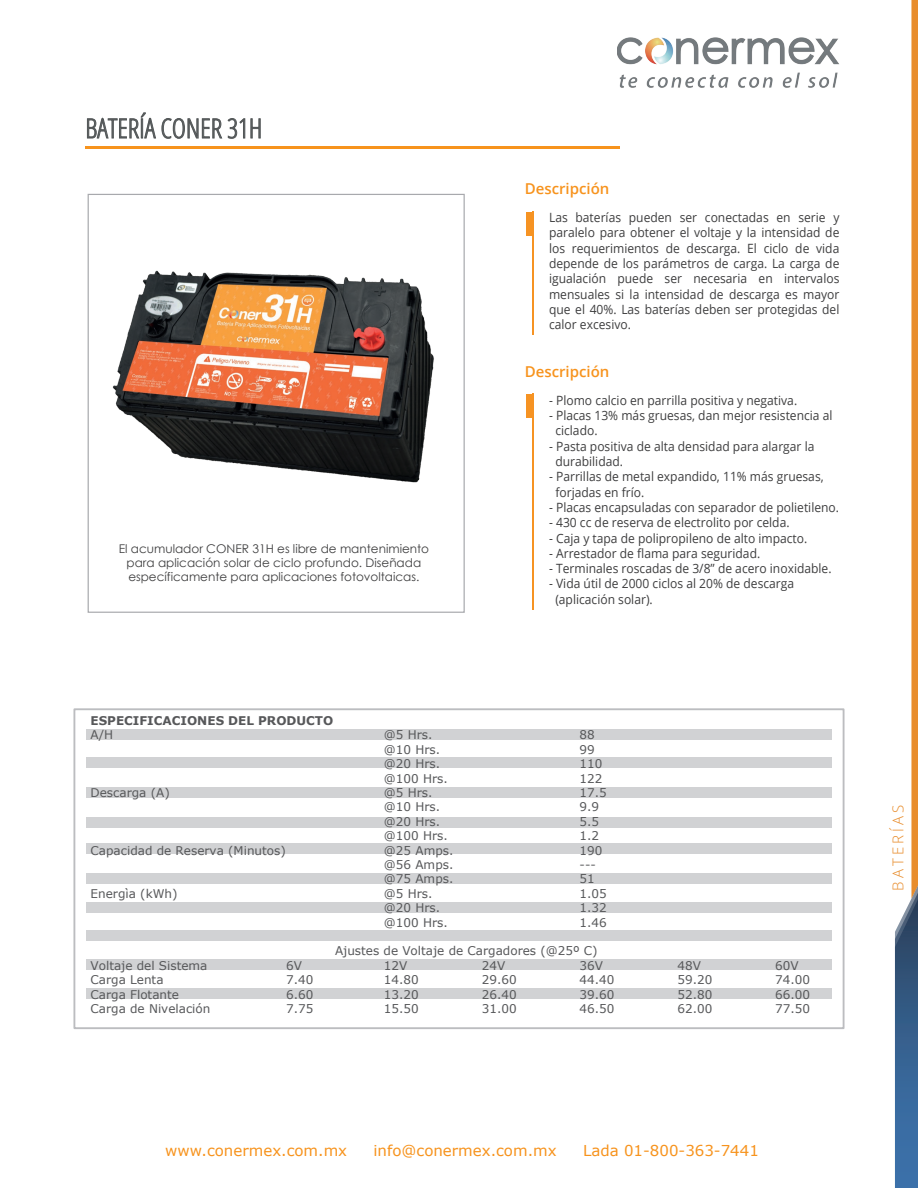
<style>
.page{position:relative;width:918px;height:1188px;background:#fff}
.page>*{position:absolute;margin:0;border:0;box-sizing:border-box;transform-origin:0 0}
.t1{font:300 condensed 27px "Open Sans";color:#535758}
.t2{font:15px "Verdana";color:#f7931d}
.t3{font:600 15px "Open Sans";color:#f7931d}
.t4{font:300 15px "Open Sans";letter-spacing:.2em;color:#e88d2d}
.t5{font:12.75px/15.3px "Open Sans";color:#3e3e3f;scale:.95 1}
.t6{font:12px "Verdana";color:#57585a}
.t7{font:12px/14.4px "Century Gothic";color:#3e3e3f;text-align:center}
.t8{font:700 12px "Verdana";color:#57585a}
</style>
<div class="page">
<svg style="left:87px;top:113px;width:69px;height:26px"></svg>
<svg style="left:162px;top:118px;width:60px;height:21px"></svg>
<svg style="left:228px;top:118px;width:17px;height:21px"></svg>
<svg style="left:251px;top:118px;width:10px;height:20px"></svg>
<hr style="left:85px;top:146px;width:535px;height:2px;background:#f7931d">
<svg style="left:895px;top:0;width:23px;height:1188px"></svg>
<img style="left:617px;top:38px;width:222px;height:50px">
<div style="left:526px;top:212px;width:7px;height:23px;background:#f69323"></div>
<hr style="left:532px;top:211px;width:2px;height:124px;background:#f69323">
<div style="left:526px;top:395px;width:7px;height:23px;background:#f69323"></div>
<hr style="left:532px;top:394px;width:2px;height:216px;background:#f69323">
<div style="left:88px;top:194px;width:377px;height:419px;border:1px solid #a8a9ad"></div>
<img style="left:112px;top:270px;width:322px;height:213px">
<div style="left:73px;top:708px;width:772px;height:321px;border:2px solid #bcbdc0"></div>
<div style="left:86px;top:729px;width:745px;height:11px;background:#d1d2d4"></div>
<div style="left:86px;top:757px;width:745px;height:11px;background:#d1d2d4"></div>
<div style="left:86px;top:787px;width:745px;height:11px;background:#d1d2d4"></div>
<div style="left:86px;top:817px;width:745px;height:10px;background:#d1d2d4"></div>
<div style="left:86px;top:843px;width:745px;height:11px;background:#d1d2d4"></div>
<div style="left:86px;top:873px;width:745px;height:11px;background:#d1d2d4"></div>
<div style="left:86px;top:902px;width:745px;height:11px;background:#d1d2d4"></div>
<div style="left:86px;top:931px;width:745px;height:10px;background:#d1d2d4"></div>
<div style="left:86px;top:959px;width:745px;height:11px;background:#d1d2d4"></div>
<div style="left:86px;top:988px;width:745px;height:11px;background:#d1d2d4"></div>
<h1 class="t1" style="left:85px;top:110px;width:179px">BATERÍA CONER 31H</h1>
<p class="t7" style="left:119px;top:541px;width:312px">El acumulador CONER 31H es libre de mantenimiento para aplicación solar de ciclo profundo. Diseñada específicamente para aplicaciones fotovoltaicas.</p>
<p class="t3" style="left:525px;top:178px;width:86px">Descripción</p>
<p class="t5" style="left:549px;top:209px;width:307px;text-align:justify">Las baterías pueden ser conectadas en serie y paralelo para obtener el voltaje y la intensidad de los requerimientos de descarga. El ciclo de vida depende de los parámetros de carga. La carga de igualación puede ser necesaria en intervalos mensuales si la intensidad de descarga es mayor que el 40%. Las baterías deben ser protegidas del calor excesivo.</p>
<p class="t3" style="left:525px;top:361px;width:86px">Descripción</p>
<p class="t5" style="left:549px;top:392px;width:263px">- Plomo calcio en parrilla positiva y negativa.</p>
<p class="t5" style="left:555px;top:408px;width:293px;text-indent:-6px">- Placas 13% más gruesas, dan mejor resistencia al ciclado.</p>
<p class="t5" style="left:555px;top:438px;width:274px;text-indent:-6px">- Pasta positiva de alta densidad para alargar la durabilidad.</p>
<p class="t5" style="left:555px;top:469px;width:284px;text-indent:-6px">- Parrillas de metal expandido, 11% más gruesas, forjadas en frío.</p>
<p class="t5" style="left:549px;top:499px;width:307px">- Placas encapsuladas con separador de polietileno.</p>
<p class="t5" style="left:549px;top:515px;width:255px">- 430 cc de reserva de electrolito por celda.</p>
<p class="t5" style="left:549px;top:530px;width:273px">- Caja y tapa de polipropileno de alto impacto.</p>
<p class="t5" style="left:549px;top:545px;width:224px">- Arrestador de flama para seguridad.</p>
<p class="t5" style="left:549px;top:561px;width:299px">- Terminales roscadas de 3/8” de acero inoxidable.</p>
<p class="t5" style="left:555px;top:576px;width:253px;text-indent:-6px">- Vida útil de 2000 ciclos al 20% de descarga (aplicación solar).</p>
<p class="t8" style="left:91px;top:713px;width:244px">ESPECIFICACIONES DEL PRODUCTO</p>
<p class="t6" style="left:91px;top:727px;width:24px">A/H</p>
<p class="t6" style="left:384px;top:727px;width:50px">@5 Hrs.</p>
<p class="t6" style="left:580px;top:727px;width:17px">88</p>
<p class="t6" style="left:384px;top:742px;width:58px">@10 Hrs.</p>
<p class="t6" style="left:580px;top:742px;width:17px">99</p>
<p class="t6" style="left:384px;top:756px;width:58px">@20 Hrs.</p>
<p class="t6" style="left:580px;top:756px;width:24px">110</p>
<p class="t6" style="left:384px;top:771px;width:65px">@100 Hrs.</p>
<p class="t6" style="left:580px;top:771px;width:24px">122</p>
<p class="t6" style="left:91px;top:785px;width:81px">Descarga (A)</p>
<p class="t6" style="left:384px;top:785px;width:50px">@5 Hrs.</p>
<p class="t6" style="left:580px;top:785px;width:29px">17.5</p>
<p class="t6" style="left:384px;top:799px;width:58px">@10 Hrs.</p>
<p class="t6" style="left:580px;top:799px;width:21px">9.9</p>
<p class="t6" style="left:384px;top:814px;width:58px">@20 Hrs.</p>
<p class="t6" style="left:580px;top:814px;width:21px">5.5</p>
<p class="t6" style="left:384px;top:828px;width:65px">@100 Hrs.</p>
<p class="t6" style="left:580px;top:828px;width:21px">1.2</p>
<p class="t6" style="left:91px;top:843px;width:197px">Capacidad de Reserva (Minutos)</p>
<p class="t6" style="left:384px;top:843px;width:71px">@25 Amps.</p>
<p class="t6" style="left:580px;top:843px;width:24px">190</p>
<p class="t6" style="left:384px;top:857px;width:71px">@56 Amps.</p>
<p class="t6" style="left:580px;top:857px;width:18px">---</p>
<p class="t6" style="left:384px;top:871px;width:71px">@75 Amps.</p>
<p class="t6" style="left:580px;top:871px;width:17px">51</p>
<p class="t6" style="left:91px;top:886px;width:89px">Energìa (kWh)</p>
<p class="t6" style="left:384px;top:886px;width:50px">@5 Hrs.</p>
<p class="t6" style="left:580px;top:886px;width:29px">1.05</p>
<p class="t6" style="left:384px;top:900px;width:58px">@20 Hrs.</p>
<p class="t6" style="left:580px;top:900px;width:29px">1.32</p>
<p class="t6" style="left:384px;top:915px;width:65px">@100 Hrs.</p>
<p class="t6" style="left:580px;top:915px;width:29px">1.46</p>
<p class="t6" style="left:335px;top:943px;width:264px">Ajustes de Voltaje de Cargadores (@25º C)</p>
<p class="t6" style="left:91px;top:958px;width:118px">Voltaje del Sistema</p>
<p class="t6" style="left:286px;top:958px;width:17px">6V</p>
<p class="t6" style="left:384px;top:958px;width:25px">12V</p>
<p class="t6" style="left:482px;top:958px;width:25px">24V</p>
<p class="t6" style="left:580px;top:958px;width:25px">36V</p>
<p class="t6" style="left:677px;top:958px;width:25px">48V</p>
<p class="t6" style="left:775px;top:958px;width:25px">60V</p>
<p class="t6" style="left:91px;top:972px;width:74px">Carga Lenta</p>
<p class="t6" style="left:286px;top:972px;width:29px">7.40</p>
<p class="t6" style="left:384px;top:972px;width:36px">14.80</p>
<p class="t6" style="left:482px;top:972px;width:36px">29.60</p>
<p class="t6" style="left:580px;top:972px;width:36px">44.40</p>
<p class="t6" style="left:677px;top:972px;width:36px">59.20</p>
<p class="t6" style="left:775px;top:972px;width:36px">74.00</p>
<p class="t6" style="left:91px;top:987px;width:90px">Carga Flotante</p>
<p class="t6" style="left:286px;top:987px;width:29px">6.60</p>
<p class="t6" style="left:384px;top:987px;width:36px">13.20</p>
<p class="t6" style="left:482px;top:987px;width:36px">26.40</p>
<p class="t6" style="left:580px;top:987px;width:36px">39.60</p>
<p class="t6" style="left:677px;top:987px;width:36px">52.80</p>
<p class="t6" style="left:775px;top:987px;width:36px">66.00</p>
<p class="t6" style="left:91px;top:1001px;width:121px">Carga de Nivelación</p>
<p class="t6" style="left:286px;top:1001px;width:29px">7.75</p>
<p class="t6" style="left:384px;top:1001px;width:36px">15.50</p>
<p class="t6" style="left:482px;top:1001px;width:36px">31.00</p>
<p class="t6" style="left:580px;top:1001px;width:36px">46.50</p>
<p class="t6" style="left:677px;top:1001px;width:36px">62.00</p>
<p class="t6" style="left:775px;top:1001px;width:36px">77.50</p>
<p class="t4" style="left:888px;top:891px;width:87px;rotate:-90deg">BATERÍAS</p>
<p class="t2" style="left:165px;top:1141px;width:183px">www.conermex.com.mx</p>
<p class="t2" style="left:374px;top:1141px;width:185px">info@conermex.com.mx</p>
<p class="t2" style="left:583px;top:1141px;width:177px">Lada 01-800-363-7441</p>
</div>
